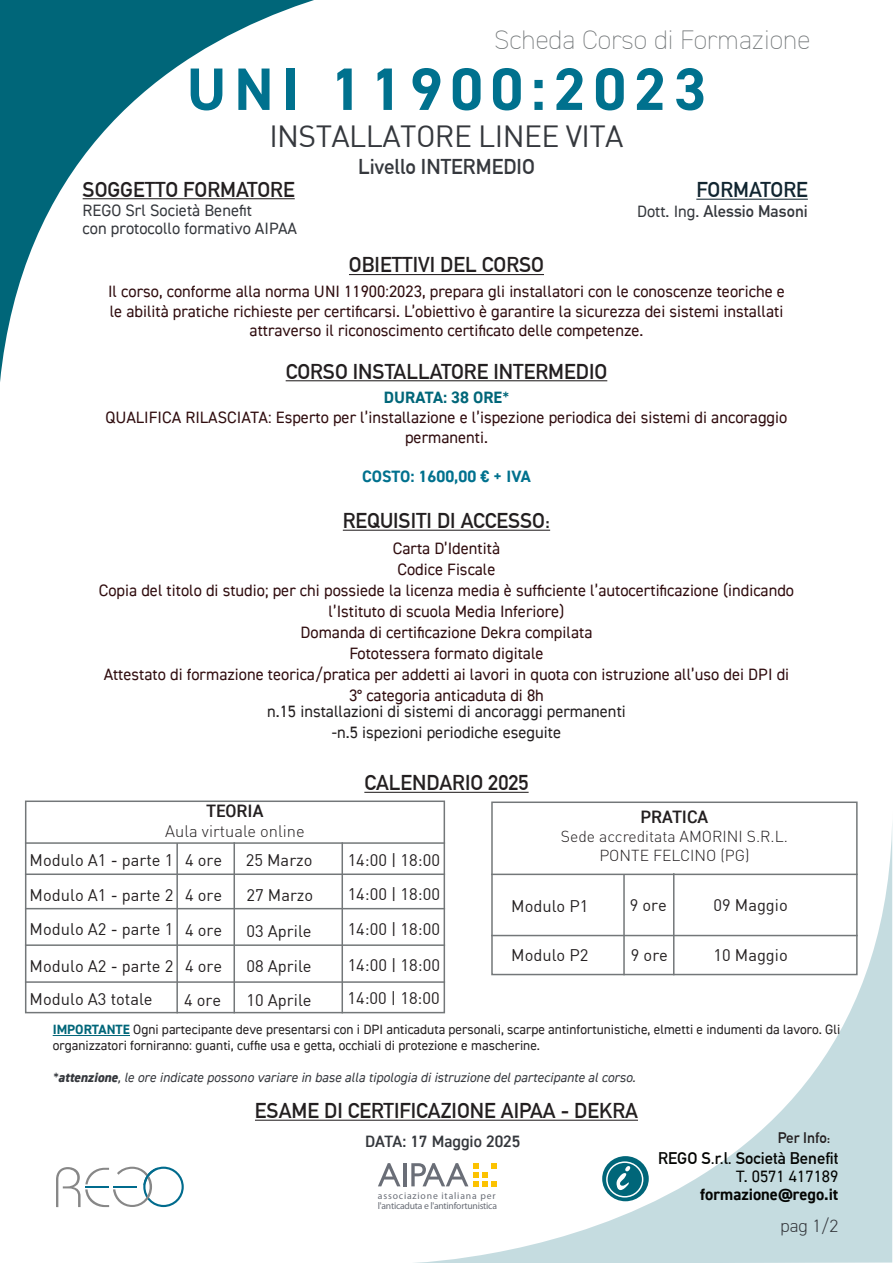
<style>
.page{position:relative;width:893px;height:1263px;background:#fff}
.page>*{position:absolute;margin:0;border:0;box-sizing:border-box;transform-origin:0 0}
.t1{font:700 60px "DIN2014";letter-spacing:.13em;color:#00718e}
.t2{font:30px "DIN";letter-spacing:-.02em;color:#35383d}
.t3{font:200 27px "DIN2014";color:#737779}
.t4{font:700 21px "DIN Alternate";color:#231f20}
.t5{font:700 21px "DIN Alternate";color:#35383d}
.t6{font:700 21px "DIN Alternate";color:#112530}
.t7{font:600 18px "DIN2014";color:#231f20}
.t8{font:300 18px "DIN2014";color:#35383d}
.t9{font:16.5px/19.8px "DIN2014";color:#300d0f;text-align:center}
.t10{font:16.5px "DIN";color:#231f20}
.t11{font:16.5px "DIN2014";color:#231f20}
.t12{font:16.5px "DIN2014";color:#35383d}
.t13{font:700 16.5px "DIN Alternate";color:#040503}
.t14{font:700 16.5px "DIN Alternate";color:#35383d}
.t15{font:700 16.5px "DIN2014";color:#00718e}
.t16{font:700 16.5px "DIN2014";color:#040503}
.t17{font:300 16.5px "DIN";color:#231f20}
.t18{font:600 16.5px "DIN2014";color:#35383d}
.t19{font:700 16.5px "DIN2014";color:#006679}
.t20{font:16.5px "DIN2014";color:#040503}
.t21{font:300 15.75px "DIN";color:#231f20}
.t22{font:700 15px "DIN Alternate";color:#231f20}
.t23{font:13.5px/16.2px "DIN2014";color:#231f20}
.t24{font:italic 13.5px "DIN2014";color:#35383d}
.t25{font:9.75px/9.8px "Myriad Pro";letter-spacing:-.025em;color:#6a6e77}
.s1{font-family:"DIN2014";font-weight:400}
.s2{font-weight:400}
.s3{font-weight:700;color:#006679}
.s4{font-weight:800}
</style>
<div class="page">
<svg style="left:0;top:0;width:481px;height:382px"></svg>
<hr style="left:83px;top:198px;width:212px;height:1px;background:#231f20">
<hr style="left:696px;top:199px;width:112px;height:1px;background:#112530">
<svg style="left:395px;top:809px;width:497px;height:454px"></svg>
<hr style="left:364px;top:792px;width:165px;height:1px;background:#231f20">
<hr style="left:349px;top:274px;width:195px;height:1px;background:#231f20">
<hr style="left:286px;top:380px;width:321px;height:1px;background:#231f20">
<hr style="left:343px;top:530px;width:207px;height:1px;background:#231f20">
<hr style="left:255px;top:1120px;width:383px;height:1px;background:#231f20">
<svg style="left:602px;top:1156px;width:47px;height:45px"></svg>
<div style="left:606px;top:1161px;width:37px;height:36px;border:2px solid #fff;border-radius:50%"></div>
<svg style="left:616px;top:1166px;width:14px;height:24px"></svg>
<svg style="left:56px;top:1166px;width:128px;height:41px"></svg>
<svg style="left:378px;top:1163px;width:22px;height:23px"></svg>
<hr style="left:403px;top:1163px;width:4px;height:23px;background:#6a6e77">
<svg style="left:411px;top:1163px;width:86px;height:23px"></svg>
<hr style="left:53px;top:1035px;width:77px;height:1px;background:#006679">
<div style="left:25px;top:800px;width:420px;height:213px;border:2px solid #737779"></div>
<hr style="left:25px;top:842px;width:420px;height:2px;background:#737779">
<hr style="left:25px;top:873px;width:420px;height:2px;background:#737779">
<hr style="left:25px;top:908px;width:420px;height:1px;background:#737779">
<hr style="left:25px;top:944px;width:420px;height:2px;background:#737779">
<hr style="left:176px;top:843px;width:2px;height:170px;background:#737779">
<hr style="left:233px;top:842px;width:2px;height:171px;background:#737779">
<hr style="left:341px;top:842px;width:2px;height:171px;background:#737779">
<div style="left:491px;top:801px;width:367px;height:174px;border:2px solid #737779"></div>
<hr style="left:491px;top:874px;width:367px;height:1px;background:#737779">
<hr style="left:491px;top:935px;width:367px;height:1px;background:#737779">
<hr style="left:623px;top:874px;width:2px;height:101px;background:#737779">
<hr style="left:673px;top:873px;width:1px;height:102px;background:#737779">
<hr style="left:25px;top:981px;width:420px;height:2px;background:#737779">
<p class="t3" style="left:494px;top:23px;width:318px">Scheda Corso di Formazione</p>
<p class="t1" style="left:187px;top:49px;width:521px">UNI 11900:2023</p>
<p class="t2" style="left:269px;top:118px;width:356px">INSTALLATORE LINEE VITA</p>
<p class="t5" style="left:358px;top:151px;width:178px">Livello INTERMEDIO</p>
<p class="t4" style="left:83px;top:173px;width:214px">SOGGETTO FORMATORE</p>
<p class="t12" style="left:83px;top:200px;width:171px">REGO Srl Società Benefit</p>
<p class="t12" style="left:83px;top:218px;width:216px">con protocollo formativo AIPAA</p>
<p class="t6" style="left:696px;top:174px;width:113px">FORMATORE</p>
<p class="t14" style="left:637px;top:199px;width:172px"><span class="s1">Dott. Ing.</span> Alessio Masoni</p>
<p class="t4" style="left:349px;top:249px;width:197px">OBIETTIVI DEL CORSO</p>
<p class="t9" style="left:108px;top:281px;width:678px">Il corso, conforme alla norma UNI 11900:2023, prepara gli installatori con le conoscenze teoriche e le abilità pratiche richieste per certificarsi. L’obiettivo è garantire la sicurezza dei sistemi installati attraverso il riconoscimento certificato delle competenze.</p>
<p class="t4" style="left:286px;top:355px;width:323px">CORSO INSTALLATORE INTERMEDIO</p>
<p class="t19" style="left:384px;top:386px;width:127px">DURATA: 38 ORE<span class="s2">*</span></p>
<p class="t9" style="left:106px;top:407px;width:683px">QUALIFICA RILASCIATA: Esperto per l’installazione e l’ispezione periodica dei sistemi di ancoraggio permanenti.</p>
<p class="t15" style="left:362px;top:465px;width:170px">COSTO: 1600,00 € + IVA</p>
<p class="t4" style="left:343px;top:505px;width:209px">REQUISITI DI ACCESSO:</p>
<p class="t9" style="left:393px;top:538px;width:109px">Carta D’Identità</p>
<p class="t9" style="left:397px;top:559px;width:100px">Codice Fiscale</p>
<p class="t9" style="left:99px;top:579px;width:697px;line-height:21px">Copia del titolo di studio; per chi possiede la licenza media è sufficiente l’autocertificazione (indicando l’Istituto di scuola Media Inferiore)</p>
<p class="t9" style="left:300px;top:622px;width:293px">Domanda di certificazione Dekra compilata</p>
<p class="t9" style="left:349px;top:643px;width:196px">Fototessera formato digitale</p>
<p class="t9" style="left:104px;top:663px;width:687px;line-height:21px">Attestato di formazione teorica/pratica per addetti ai lavori in quota con istruzione all’uso dei DPI di<br>3° categoria anticaduta di 8h</p>
<p class="t11" style="left:267px;top:701px;width:360px">n.15 installazioni di sistemi di ancoraggi permanenti</p>
<p class="t11" style="left:332px;top:722px;width:231px">-n.5 ispezioni periodiche eseguite</p>
<p class="t4" style="left:364px;top:767px;width:166px">CALENDARIO 2025</p>
<p class="t7" style="left:207px;top:799px;width:58px">TEORIA</p>
<p class="t17" style="left:165px;top:821px;width:141px">Aula virtuale online</p>
<p class="t10" style="left:30px;top:849px;width:145px">Modulo A1 - parte 1</p>
<p class="t10" style="left:30px;top:885px;width:145px">Modulo A1 - parte 2</p>
<p class="t10" style="left:30px;top:919px;width:145px">Modulo A2 - parte 1</p>
<p class="t10" style="left:30px;top:956px;width:145px">Modulo A2 - parte 2</p>
<p class="t10" style="left:348px;top:849px;width:94px">14:00 | 18:00</p>
<p class="t10" style="left:185px;top:849px;width:39px">4 ore</p>
<p class="t10" style="left:185px;top:885px;width:39px">4 ore</p>
<p class="t10" style="left:185px;top:920px;width:39px">4 ore</p>
<p class="t10" style="left:185px;top:956px;width:39px">4 ore</p>
<p class="t10" style="left:246px;top:849px;width:68px">25 Marzo</p>
<p class="t10" style="left:247px;top:885px;width:68px">27 Marzo</p>
<p class="t10" style="left:247px;top:921px;width:67px">03 Aprile</p>
<p class="t10" style="left:247px;top:955px;width:67px">08 Aprile</p>
<p class="t10" style="left:247px;top:990px;width:67px">10 Aprile</p>
<p class="t10" style="left:348px;top:884px;width:94px">14:00 | 18:00</p>
<p class="t10" style="left:348px;top:919px;width:94px">14:00 | 18:00</p>
<p class="t10" style="left:348px;top:954px;width:94px">14:00 | 18:00</p>
<p class="t10" style="left:30px;top:989px;width:125px">Modulo A3 totale</p>
<p class="t10" style="left:184px;top:990px;width:39px">4 ore</p>
<p class="t10" style="left:347px;top:988px;width:94px">14:00 | 18:00</p>
<p class="t7" style="left:641px;top:805px;width:69px">PRATICA</p>
<p class="t21" style="left:561px;top:826px;width:229px">Sede accreditata AMORINI S.R.L.</p>
<p class="t21" style="left:599px;top:845px;width:152px">PONTE FELCINO (PG)</p>
<p class="t10" style="left:630px;top:894px;width:39px">9 ore</p>
<p class="t10" style="left:631px;top:945px;width:39px">9 ore</p>
<p class="t10" style="left:713px;top:894px;width:76px">09 Maggio</p>
<p class="t10" style="left:713px;top:945px;width:76px">10 Maggio</p>
<p class="t10" style="left:511px;top:896px;width:79px">Modulo P1</p>
<p class="t10" style="left:511px;top:945px;width:79px">Modulo P2</p>
<p class="t23" style="left:53px;top:1021px;width:789px"><span class="s3">IMPORTANTE</span> Ogni partecipante deve presentarsi con i DPI anticaduta personali, scarpe antinfortunistiche, elmetti e indumenti da lavoro. Gli organizzatori forniranno: guanti, cuffie usa e getta, occhiali di protezione e mascherine.</p>
<p class="t24" style="left:53px;top:1069px;width:584px">*<span class="s4">attenzione</span>, le ore indicate possono variare in base alla tipologia di istruzione del partecipante al corso.</p>
<p class="t4" style="left:255px;top:1095px;width:385px">ESAME DI CERTIFICAZIONE AIPAA - DEKRA</p>
<p class="t18" style="left:365px;top:1130px;width:157px">DATA: 17 Maggio 2025</p>
<p class="t25" style="left:378px;top:1191px;width:121px">associazione italiana per l'anticaduta e l'antinfortunistica</p>
<p class="t22" style="left:778px;top:1126px;width:54px">Per Info:</p>
<p class="t13" style="left:658px;top:1145px;width:182px">REGO S.r.l. Società Benefit</p>
<p class="t20" style="left:736px;top:1166px;width:104px">T. 0571 417189</p>
<p class="t16" style="left:700px;top:1183px;width:140px">formazione@rego.it</p>
<p class="t8" style="left:781px;top:1215px;width:59px">pag 1/2</p>
</div>
